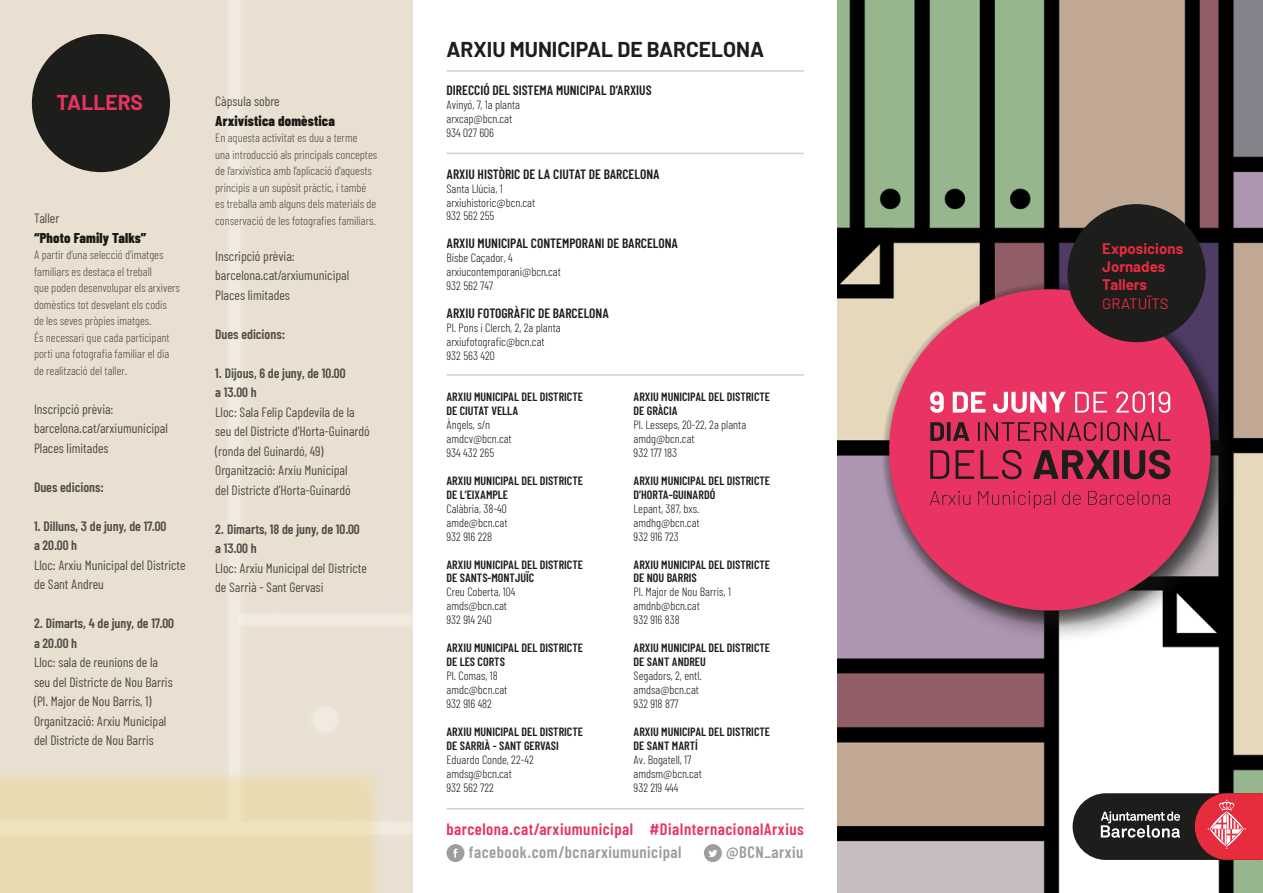
<style>
.page{position:relative;width:1263px;height:893px;background:#fff}
.page>*{position:absolute;margin:0;border:0;box-sizing:border-box;transform-origin:0 0}
.t1{font:700 21px "Barlow";color:#1d1d1b}
.t2{font:700 21px "Barlow";color:#e83363}
.t3{font:600 16.5px "Barlow Condensed";letter-spacing:.03em;color:#e83363}
.t4{font:600 16.5px "Barlow Condensed";letter-spacing:.03em;color:#9d9d9c}
.t5{font:700 15px "Barlow";color:#e62c3d}
.t6{font:15px "Barlow";color:#e62c3d}
.t7{font:800 14.25px "Barlow Condensed";letter-spacing:.01em;color:#1d1d1b}
.t8{font:13.5px/19.5px "Barlow Condensed";color:#575756}
.t9{font:600 13.5px/19.5px "Barlow Condensed";color:#575756}
.t10{font:600 13.5px "Barlow Condensed";color:#1d1d1b}
.t11{font:13.5px "Barlow Condensed";color:#5a5a59}
.t12{font:300 12px "Barlow Condensed";color:#1d1d1b}
.t13{font:300 12px/16.5px "Barlow Condensed";color:#575756}
.t14{font:600 12px "Barlow Condensed";color:#1d1d1b}
</style>
<div class="page">
<hr style="left:446px;top:374px;width:358px;height:2px;background:#d0d0d0">
<hr style="left:446px;top:808px;width:358px;height:1px;background:#d0d0d0">
<hr style="left:446px;top:70px;width:358px;height:2px;background:#d0d0d0">
<hr style="left:446px;top:153px;width:358px;height:1px;background:#d0d0d0">
<div style="left:0;top:0;width:413px;height:893px;background:#e9e0d1"></div>
<img style="left:838px;top:0;width:425px;height:893px">
<div style="left:880px;top:284px;width:359px;height:359px;background:#1d1d1b;opacity:.55"></div>
<div style="left:889px;top:289px;width:321px;height:321px;background:#e83363;border-radius:50%"></div>
<svg style="left:930px;top:392px;width:14px;height:21px"></svg>
<svg style="left:953px;top:392px;width:32px;height:21px"></svg>
<svg style="left:993px;top:392px;width:72px;height:21px"></svg>
<svg style="left:1075px;top:392px;width:32px;height:21px"></svg>
<svg style="left:1116px;top:391px;width:54px;height:22px"></svg>
<svg style="left:930px;top:422px;width:39px;height:19px"></svg>
<svg style="left:978px;top:422px;width:192px;height:19px"></svg>
<svg style="left:930px;top:450px;width:19px;height:29px"></svg>
<svg style="left:956px;top:450px;width:18px;height:29px"></svg>
<svg style="left:980px;top:450px;width:42px;height:29px"></svg>
<svg style="left:1033px;top:450px;width:137px;height:29px"></svg>
<svg style="left:930px;top:491px;width:40px;height:14px"></svg>
<svg style="left:978px;top:491px;width:77px;height:18px"></svg>
<svg style="left:1062px;top:491px;width:19px;height:14px"></svg>
<svg style="left:1088px;top:491px;width:82px;height:14px"></svg>
<svg style="left:1072px;top:793px;width:191px;height:67px;background:#743f43"></svg>
<div style="left:1067px;top:204px;width:138px;height:138px;background:#1d1d1b;border-radius:50%"></div>
<div style="left:230px;top:0;width:10px;height:821px;background:#f0eae0"></div>
<div style="left:0;top:822px;width:412px;height:11px;background:#f0eae1"></div>
<svg style="left:240px;top:614px;width:173px;height:1px"></svg>
<div style="left:240px;top:615px;width:182px;height:10px;background:#f0eae0"></div>
<div style="left:313px;top:707px;width:25px;height:25px;background:#f0eae0;border-radius:50%"></div>
<div style="left:0;top:774px;width:378px;height:119px;background:linear-gradient(to right,#eadcb2,#eaddb4)"></div>
<div style="left:32px;top:34px;width:138px;height:138px;background:#1d1d1b;border-radius:50%"></div>
<svg style="left:446px;top:844px;width:18px;height:18px"></svg>
<svg style="left:704px;top:844px;width:18px;height:18px"></svg>
<p class="t2" style="left:56px;top:87px;width:88px">TALLERS</p>
<p class="t11" style="left:34px;top:210px;width:27px">Taller</p>
<p class="t7" style="left:34px;top:229px;width:114px">“Photo Family Talks”</p>
<p class="t13" style="left:34px;top:246px;width:147px">A partir d’una selecció d’imatges familiars es destaca el treball<br>que poden desenvolupar els arxivers domèstics tot desvelant els codis<br>de les seves pròpies imatges.<br>És necessari que cada participant porti una fotografia familiar el dia de realització del taller.</p>
<p class="t8" style="left:34px;top:399px;width:135px">Inscripció prèvia: barcelona.cat/arxiumunicipal<br>Places limitades</p>
<p class="t9" style="left:34px;top:477px;width:71px">Dues edicions:</p>
<p class="t9" style="left:34px;top:516px;width:134px">1. Dilluns, 3 de juny, de 17.00 a 20.00 h</p>
<p class="t8" style="left:34px;top:555px;width:153px">Lloc: Arxiu Municipal del Districte de Sant Andreu</p>
<p class="t9" style="left:34px;top:613px;width:141px">2. Dimarts, 4 de juny, de 17.00 a 20.00 h</p>
<p class="t8" style="left:34px;top:652px;width:140px">Lloc: sala de reunions de la seu del Districte de Nou Barris (Pl. Major de Nou Barris, 1)<br>Organització: Arxiu Municipal del Districte de Nou Barris</p>
<p class="t8" style="left:215px;top:91px;width:66px">Càpsula sobre</p>
<p class="t7" style="left:215px;top:112px;width:121px">Arxivística domèstica</p>
<p class="t13" style="left:215px;top:129px;width:164px">En aquesta activitat es duu a terme<br>una introducció als principals conceptes de l’arxivística amb l’aplicació d’aquests principis a un supòsit pràctic, i també es treballa amb alguns dels materials de conservació de les fotografies familiars.</p>
<p class="t8" style="left:215px;top:246px;width:135px">Inscripció prèvia: barcelona.cat/arxiumunicipal<br>Places limitades</p>
<p class="t9" style="left:215px;top:324px;width:71px">Dues edicions:</p>
<p class="t9" style="left:215px;top:363px;width:132px">1. Dijous, 6 de juny, de 10.00 a 13.00 h</p>
<p class="t8" style="left:215px;top:402px;width:156px">Lloc: Sala Felip Capdevila de la seu del Districte d’Horta-Guinardó (ronda del Guinardó, 49)<br>Organització: Arxiu Municipal<br>del Districte d’Horta-Guinardó</p>
<p class="t9" style="left:215px;top:519px;width:146px">2. Dimarts, 18 de juny, de 10.00 a 13.00 h</p>
<p class="t8" style="left:215px;top:558px;width:153px">Lloc: Arxiu Municipal del Districte de Sarrià - Sant Gervasi</p>
<p class="t1" style="left:446px;top:33px;width:319px">ARXIU MUNICIPAL DE BARCELONA</p>
<p class="t10" style="left:446px;top:82px;width:207px">DIRECCIÓ DEL SISTEMA MUNICIPAL D’ARXIUS</p>
<p class="t12" style="left:446px;top:97px;width:75px">Avinyó, 7, 1a planta</p>
<p class="t12" style="left:446px;top:111px;width:67px">arxcap@bcn.cat</p>
<p class="t12" style="left:446px;top:125px;width:49px">934 027 606</p>
<p class="t10" style="left:446px;top:165px;width:215px">ARXIU HISTÒRIC DE LA CIUTAT DE BARCELONA</p>
<p class="t12" style="left:446px;top:181px;width:58px">Santa Llúcia, 1</p>
<p class="t12" style="left:446px;top:195px;width:90px">arxiuhistoric@bcn.cat</p>
<p class="t12" style="left:446px;top:209px;width:49px">932 562 255</p>
<p class="t10" style="left:446px;top:235px;width:233px">ARXIU MUNICIPAL CONTEMPORANI DE BARCELONA</p>
<p class="t12" style="left:446px;top:251px;width:68px">Bisbe Caçador, 4</p>
<p class="t12" style="left:446px;top:264px;width:116px">arxiucontemporani@bcn.cat</p>
<p class="t12" style="left:446px;top:278px;width:48px">932 562 747</p>
<p class="t10" style="left:446px;top:305px;width:164px">ARXIU FOTOGRÀFIC DE BARCELONA</p>
<p class="t12" style="left:446px;top:320px;width:116px">Pl. Pons i Clerch, 2, 2a planta</p>
<p class="t12" style="left:446px;top:334px;width:100px">arxiufotografic@bcn.cat</p>
<p class="t12" style="left:446px;top:348px;width:50px">932 563 420</p>
<p class="t14" style="left:446px;top:389px;width:138px">ARXIU MUNICIPAL DEL DISTRICTE</p>
<p class="t14" style="left:446px;top:403px;width:73px">DE CIUTAT VELLA</p>
<p class="t12" style="left:446px;top:417px;width:45px">Àngels, s/n</p>
<p class="t12" style="left:446px;top:431px;width:67px">amdcv@bcn.cat</p>
<p class="t12" style="left:446px;top:445px;width:49px">934 432 265</p>
<p class="t14" style="left:446px;top:473px;width:138px">ARXIU MUNICIPAL DEL DISTRICTE</p>
<p class="t14" style="left:446px;top:487px;width:63px">DE L’EIXAMPLE</p>
<p class="t12" style="left:446px;top:501px;width:62px">Calàbria, 38-40</p>
<p class="t12" style="left:446px;top:515px;width:62px">amde@bcn.cat</p>
<p class="t12" style="left:446px;top:529px;width:47px">932 916 228</p>
<p class="t14" style="left:446px;top:557px;width:138px">ARXIU MUNICIPAL DEL DISTRICTE</p>
<p class="t14" style="left:446px;top:571px;width:89px">DE SANTS-MONTJUÏC</p>
<p class="t12" style="left:446px;top:585px;width:70px">Creu Coberta, 104</p>
<p class="t12" style="left:446px;top:599px;width:62px">amds@bcn.cat</p>
<p class="t12" style="left:446px;top:612px;width:47px">932 914 240</p>
<p class="t14" style="left:446px;top:640px;width:138px">ARXIU MUNICIPAL DEL DISTRICTE</p>
<p class="t14" style="left:446px;top:654px;width:60px">DE LES CORTS</p>
<p class="t12" style="left:446px;top:668px;width:53px">Pl. Comas, 18</p>
<p class="t12" style="left:446px;top:682px;width:62px">amdc@bcn.cat</p>
<p class="t12" style="left:446px;top:696px;width:47px">932 916 482</p>
<p class="t14" style="left:446px;top:724px;width:138px">ARXIU MUNICIPAL DEL DISTRICTE</p>
<p class="t14" style="left:446px;top:738px;width:114px">DE SARRIÀ - SANT GERVASI</p>
<p class="t12" style="left:446px;top:752px;width:89px">Eduardo Conde, 22-42</p>
<p class="t12" style="left:446px;top:766px;width:67px">amdsg@bcn.cat</p>
<p class="t12" style="left:446px;top:780px;width:49px">932 562 722</p>
<p class="t14" style="left:634px;top:389px;width:138px">ARXIU MUNICIPAL DEL DISTRICTE</p>
<p class="t14" style="left:634px;top:403px;width:45px">DE GRÀCIA</p>
<p class="t12" style="left:634px;top:417px;width:114px">Pl. Lesseps, 20-22, 2a planta</p>
<p class="t12" style="left:634px;top:431px;width:63px">amdg@bcn.cat</p>
<p class="t12" style="left:634px;top:445px;width:45px">932 177 183</p>
<p class="t14" style="left:634px;top:473px;width:138px">ARXIU MUNICIPAL DEL DISTRICTE</p>
<p class="t14" style="left:634px;top:487px;width:83px">D’HORTA-GUINARDÓ</p>
<p class="t12" style="left:634px;top:501px;width:67px">Lepant, 387, bxs.</p>
<p class="t12" style="left:634px;top:515px;width:68px">amdhg@bcn.cat</p>
<p class="t12" style="left:634px;top:529px;width:47px">932 916 723</p>
<p class="t14" style="left:634px;top:557px;width:138px">ARXIU MUNICIPAL DEL DISTRICTE</p>
<p class="t14" style="left:634px;top:571px;width:65px">DE NOU BARRIS</p>
<p class="t12" style="left:634px;top:585px;width:99px">Pl. Major de Nou Barris, 1</p>
<p class="t12" style="left:634px;top:599px;width:68px">amdnb@bcn.cat</p>
<p class="t12" style="left:634px;top:612px;width:48px">932 916 838</p>
<p class="t14" style="left:634px;top:640px;width:138px">ARXIU MUNICIPAL DEL DISTRICTE</p>
<p class="t14" style="left:634px;top:654px;width:74px">DE SANT ANDREU</p>
<p class="t12" style="left:634px;top:668px;width:70px">Segadors, 2, entl.</p>
<p class="t12" style="left:634px;top:682px;width:67px">amdsa@bcn.cat</p>
<p class="t12" style="left:634px;top:696px;width:46px">932 918 877</p>
<p class="t14" style="left:634px;top:724px;width:138px">ARXIU MUNICIPAL DEL DISTRICTE</p>
<p class="t14" style="left:634px;top:738px;width:66px">DE SANT MARTÍ</p>
<p class="t12" style="left:634px;top:752px;width:59px">Av. Bogatell, 17</p>
<p class="t12" style="left:634px;top:766px;width:70px">amdsm@bcn.cat</p>
<p class="t12" style="left:634px;top:780px;width:46px">932 219 444</p>
<p class="t3" style="left:446px;top:819px;width:359px">barcelona.cat/arxiumunicipal #DiaInternacionalArxius</p>
<p class="t4" style="left:469px;top:842px;width:214px">facebook.com/bcnarxiumunicipal</p>
<p class="t4" style="left:726px;top:842px;width:79px">@BCN_arxiu</p>
<p class="t5" style="left:1102px;top:237px;width:82px">Exposicions</p>
<p class="t5" style="left:1102px;top:255px;width:65px">Jornades</p>
<p class="t5" style="left:1102px;top:273px;width:46px">Tallers</p>
<p class="t6" style="left:1102px;top:293px;width:68px">GRATUÏTS</p>
</div>
